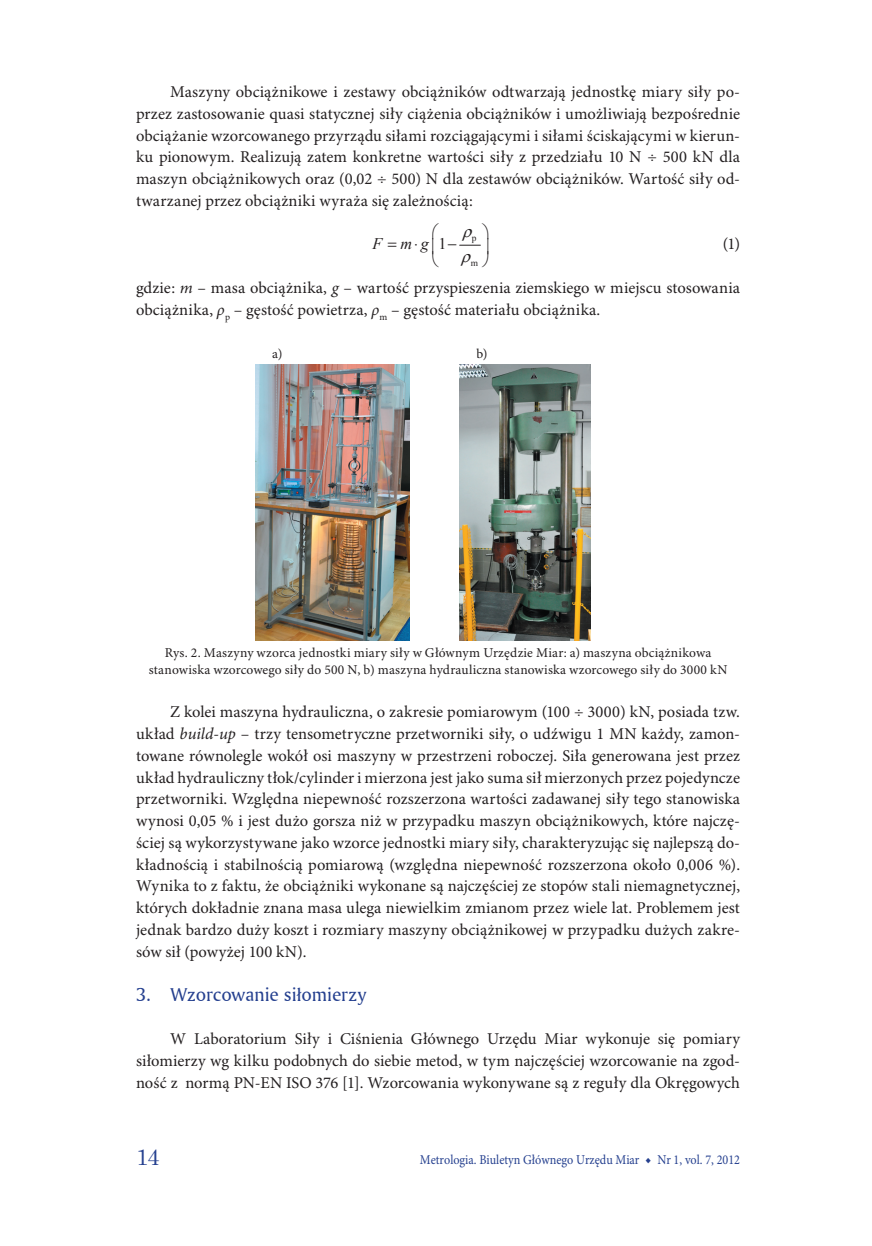
<style>
.page{position:relative;width:872px;height:1246px;background:#fff}
.page>*{position:absolute;margin:0;border:0;box-sizing:border-box;transform-origin:0 0}
.t1{font:22.5px "Century Schoolbook";color:#25408f}
.t2{font:19.5px "Amerigo L2 Roman A";color:#25408f}
.t3{font:16.5px/21.8px "Minion Pro";letter-spacing:.005em;color:#231f20;text-align:justify}
.t4{font:italic 16.2px "Times New Roman";color:#231f20}
.t5{font:13.5px/16.5px "Minion Pro";letter-spacing:.015em;color:#231f20;text-align:center}
.t6{font:13.5px "Minion Pro";color:#25408f;scale:.9 1}
.t7{font:9.3px "Times New Roman";color:#231f20}
.s1{font-style:normal}
.s2{font-style:italic}
</style>
<div class="page">
<img style="left:255px;top:364px;width:154px;height:277px">
<img style="left:459px;top:364px;width:131px;height:277px">
<svg style="left:459px;top:244px;width:22px;height:2px"></svg>
<p class="t3" style="left:136px;top:82px;width:605px;text-indent:34px">Maszyny obciążnikowe i zestawy obciążników odtwarzają jednostkę miary siły po&shy;przez zastosowanie quasi statycznej siły ciążenia obciążników i umożliwiają bezpośrednie obciążanie wzorcowanego przyrządu siłami rozciągającymi i siłami ściskającymi w kierun&shy;ku pionowym. Realizują zatem konkretne wartości siły z przedziału 10 N ÷ 500 kN dla maszyn obciążnikowych oraz (0,02 ÷ 500) N dla zestawów obciążników. Wartość siły od&shy;twarzanej przez obciążniki wyraża się zależnością:</p>
<p class="t7" style="left:472px;top:232px;width:6px">p</p>
<p class="t7" style="left:470px;top:257px;width:9px">m</p>
<p class="t4" style="left:372px;top:233px;width:86px">F mg<span class="s1">1</span>−</p>
<p class="t3" style="left:723px;top:234px;width:19px">(1)</p>
<p class="t3" style="left:136px;top:277px;width:605px">gdzie: <span class="s2">m</span> – masa obciążnika, <span class="s2">g</span> – wartość przyspieszenia ziemskiego w miejscu stosowania obciążnika, <span class="s2">ρ</span><sub>p</sub> – gęstość powietrza, <span class="s2">ρ</span><sub>m</sub> – gęstość materiału obciążnika.</p>
<p class="t5" style="left:272px;top:346px;width:12px">a)</p>
<p class="t5" style="left:476px;top:346px;width:13px">b)</p>
<p class="t5" style="left:149px;top:645px;width:580px">Rys. 2. Maszyny wzorca jednostki miary siły w Głównym Urzędzie Miar: a) maszyna obciążnikowa stanowiska wzorcowego siły do 500 N, b) maszyna hydrauliczna stanowiska wzorcowego siły do 3000 kN</p>
<p class="t3" style="left:136px;top:702px;width:605px;text-indent:34px">Z kolei maszyna hydrauliczna, o zakresie pomiarowym (100 ÷ 3000) kN, posiada tzw. układ <span class="s2">build-up</span> – trzy tensometryczne przetworniki siły, o udźwigu 1 MN każdy, zamon&shy;towane równolegle wokół osi maszyny w przestrzeni roboczej. Siła generowana jest przez układ hydrauliczny tłok/cylinder i mierzona jest jako suma sił mierzonych przez pojedyncze przetworniki. Względna niepewność rozszerzona wartości zadawanej siły tego stanowiska wynosi 0,05 % i jest dużo gorsza niż w przypadku maszyn obciążnikowych, które najczę&shy;ściej są wykorzystywane jako wzorce jednostki miary siły, charakteryzując się najlepszą do&shy;kładnością i stabilnością pomiarową (względna niepewność rozszerzona około 0,006 %).<br>Wynika to z faktu, że obciążniki wykonane są najczęściej ze stopów stali niemagnetycznej, których dokładnie znana masa ulega niewielkim zmianom przez wiele lat. Problemem jest jednak bardzo duży koszt i rozmiary maszyny obciążnikowej w przypadku dużych zakre&shy;sów sił (powyżej 100 kN).</p>
<p class="t2" style="left:136px;top:983px;width:232px">3. Wzorcowanie siłomierzy</p>
<p class="t3" style="left:136px;top:1029px;width:605px;text-indent:34px">W Laboratorium Siły i Ciśnienia Głównego Urzędu Miar wykonuje się pomiary siłomierzy wg kilku podobnych do siebie metod, w tym najczęściej wzorcowanie na zgod&shy;ność z normą PN-EN ISO 376 [1]. Wzorcowania wykonywane są z reguły dla Okręgowych</p>
<h1 class="t1" style="left:136px;top:1143px;width:25px">14</h1>
<p class="t6" style="left:420px;top:1152px;width:357px">Metrologia. Biuletyn Głównego Urzędu Miar ◆ Nr 1, vol. 7, 2012</p>
</div>
